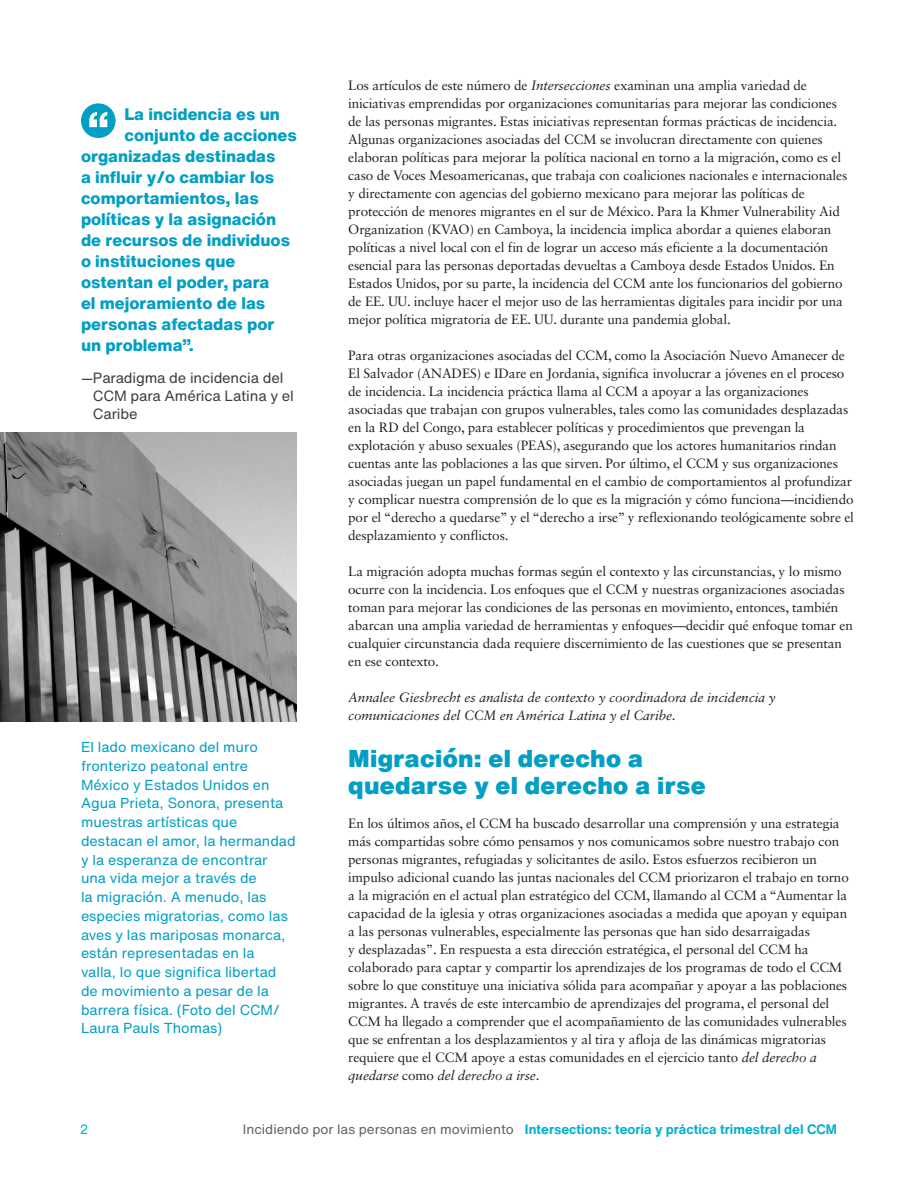
<style>
.page{position:relative;width:918px;height:1188px;background:#fff}
.page>*{position:absolute;margin:0;border:0;box-sizing:border-box;transform-origin:0 0}
.headlines__large__bl{font:900 24px/27px "Helvetica Now Text";letter-spacing:.01em;color:#009fc3}
.sidebar__quote__blue{font:800 16.5px "Helvetica Now Text";color:#009fc3}
.tableset{font:14.7px/18px "Helvetica Now Text";letter-spacing:-.01em;color:#3e3e3f}
.photo_caption{font:14.25px/18.8px "Helvetica Now Text";color:#009fc3}
.body__sabon_lt_stand{font:13.5px/18px "Sabon LT Std Roman MCC";letter-spacing:-.01em;color:#231f20}
.tagline__sabon_itali{font:13.5px/18px "Sabon LT Std Italic MCC";letter-spacing:-.005em;color:#231f20}
.t1{font:700 13.5px "Helvetica Now Text";color:#02b0ce}
.t2{font:13.5px "Helvetica Now Text";color:#02b0ce}
.s1{font-family:"Sabon LT Std Italic MCC"}
.s2{font-weight:400;color:#636366}
</style>
<div class="page">
<div style="left:81px;top:103px;width:35px;height:35px;background:#009fc3;border-radius:50%"></div>
<svg style="left:89px;top:112px;width:18px;height:15px"></svg>
<img style="left:0;top:432px;width:297px;height:289px">
<p class="sidebar__quote__blue" style="left:124px;top:102px;width:157px">La incidencia es un</p>
<p class="sidebar__quote__blue" style="left:124px;top:123px;width:174px">conjunto de acciones</p>
<p class="sidebar__quote__blue" style="left:81px;top:144px;width:196px">organizadas destinadas</p>
<p class="sidebar__quote__blue" style="left:81px;top:165px;width:195px">a influir y/o cambiar los</p>
<p class="sidebar__quote__blue" style="left:81px;top:186px;width:179px">comportamientos, las</p>
<p class="sidebar__quote__blue" style="left:81px;top:207px;width:197px">políticas y la asignación</p>
<p class="sidebar__quote__blue" style="left:81px;top:228px;width:211px">de recursos de individuos</p>
<p class="sidebar__quote__blue" style="left:81px;top:249px;width:156px">o instituciones que</p>
<p class="sidebar__quote__blue" style="left:81px;top:270px;width:190px">ostentan el poder, para</p>
<p class="sidebar__quote__blue" style="left:81px;top:291px;width:186px">el mejoramiento de las</p>
<p class="sidebar__quote__blue" style="left:81px;top:312px;width:195px">personas afectadas por</p>
<p class="sidebar__quote__blue" style="left:81px;top:333px;width:114px">un problema”.</p>
<p class="tableset" style="left:93px;top:368px;width:202px;text-indent:-12px">—Paradigma de incidencia del<br>CCM para América Latina y el<br>Caribe</p>
<p class="photo_caption" style="left:81px;top:737px;width:216px">El lado mexicano del muro fronterizo peatonal entre<br>México y Estados Unidos en<br>Agua Prieta, Sonora, presenta muestras artísticas que destacan el amor, la hermandad y la esperanza de encontrar una vida mejor a través de<br>la migración. A menudo, las especies migratorias, como las aves y las mariposas monarca, están representadas en la<br>valla, lo que significa libertad de movimiento a pesar de la barrera física. (Foto del CCM/<br>Laura Pauls Thomas)</p>
<p class="body__sabon_lt_stand" style="left:348px;top:76px;width:501px">Los artículos de este número de <span class="s1">Intersecciones</span> examinan una amplia variedad de iniciativas emprendidas por organizaciones comunitarias para mejorar las condiciones de las personas migrantes. Estas iniciativas representan formas prácticas de incidencia.<br>Algunas organizaciones asociadas del CCM se involucran directamente con quienes elaboran políticas para mejorar la política nacional en torno a la migración, como es el caso de Voces Mesoamericanas, que trabaja con coaliciones nacionales e internacionales y directamente con agencias del gobierno mexicano para mejorar las políticas de protección de menores migrantes en el sur de México. Para la Khmer Vulnerability Aid Organization (KVAO) en Camboya, la incidencia implica abordar a quienes elaboran políticas a nivel local con el fin de lograr un acceso más eficiente a la documentación esencial para las personas deportadas devueltas a Camboya desde Estados Unidos. En Estados Unidos, por su parte, la incidencia del CCM ante los funcionarios del gobierno de EE. UU. incluye hacer el mejor uso de las herramientas digitales para incidir por una mejor política migratoria de EE. UU. durante una pandemia global.</p>
<p class="body__sabon_lt_stand" style="left:348px;top:346px;width:507px">Para otras organizaciones asociadas del CCM, como la Asociación Nuevo Amanecer de El Salvador (ANADES) e IDare en Jordania, significa involucrar a jóvenes en el proceso de incidencia. La incidencia práctica llama al CCM a apoyar a las organizaciones asociadas que trabajan con grupos vulnerables, tales como las comunidades desplazadas en la RD del Congo, para establecer políticas y procedimientos que prevengan la explotación y abuso sexuales (PEAS), asegurando que los actores humanitarios rindan cuentas ante las poblaciones a las que sirven. Por último, el CCM y sus organizaciones asociadas juegan un papel fundamental en el cambio de comportamientos al profundizar y complicar nuestra comprensión de lo que es la migración y cómo funciona—incidiendo por el “derecho a quedarse” y el “derecho a irse” y reflexionando teológicamente sobre el desplazamiento y conflictos.</p>
<p class="body__sabon_lt_stand" style="left:348px;top:562px;width:506px">La migración adopta muchas formas según el contexto y las circunstancias, y lo mismo ocurre con la incidencia. Los enfoques que el CCM y nuestras organizaciones asociadas toman para mejorar las condiciones de las personas en movimiento, entonces, también abarcan una amplia variedad de herramientas y enfoques—decidir qué enfoque tomar en cualquier circunstancia dada requiere discernimiento de las cuestiones que se presentan en ese contexto.</p>
<p class="tagline__sabon_itali" style="left:348px;top:688px;width:429px">Annalee Giesbrecht es analista de contexto y coordinadora de incidencia y comunicaciones del CCM en América Latina y el Caribe.</p>
<p class="headlines__large__bl" style="left:348px;top:745px;width:359px">Migración: el derecho a quedarse y el derecho a irse</p>
<p class="body__sabon_lt_stand" style="left:348px;top:814px;width:502px">En los últimos años, el CCM ha buscado desarrollar una comprensión y una estrategia más compartidas sobre cómo pensamos y nos comunicamos sobre nuestro trabajo con personas migrantes, refugiadas y solicitantes de asilo. Estos esfuerzos recibieron un impulso adicional cuando las juntas nacionales del CCM priorizaron el trabajo en torno a la migración en el actual plan estratégico del CCM, llamando al CCM a “Aumentar la capacidad de la iglesia y otras organizaciones asociadas a medida que apoyan y equipan a las personas vulnerables, especialmente las personas que han sido desarraigadas<br>y desplazadas”. En respuesta a esta dirección estratégica, el personal del CCM ha colaborado para captar y compartir los aprendizajes de los programas de todo el CCM sobre lo que constituye una iniciativa sólida para acompañar y apoyar a las poblaciones migrantes. A través de este intercambio de aprendizajes del programa, el personal del CCM ha llegado a comprender que el acompañamiento de las comunidades vulnerables que se enfrentan a los desplazamientos y al tira y afloja de las dinámicas migratorias requiere que el CCM apoye a estas comunidades en el ejercicio tanto <span class="s1">del derecho a quedarse</span> como <span class="s1">del derecho a irse</span>.</p>
<p class="t2" style="left:80px;top:1119px;width:10px">2</p>
<p class="t1" style="left:243px;top:1119px;width:596px"><span class="s2">Incidiendo por las personas en movimiento</span> Intersections: teoría y práctica trimestral del CCM</p>
</div>
